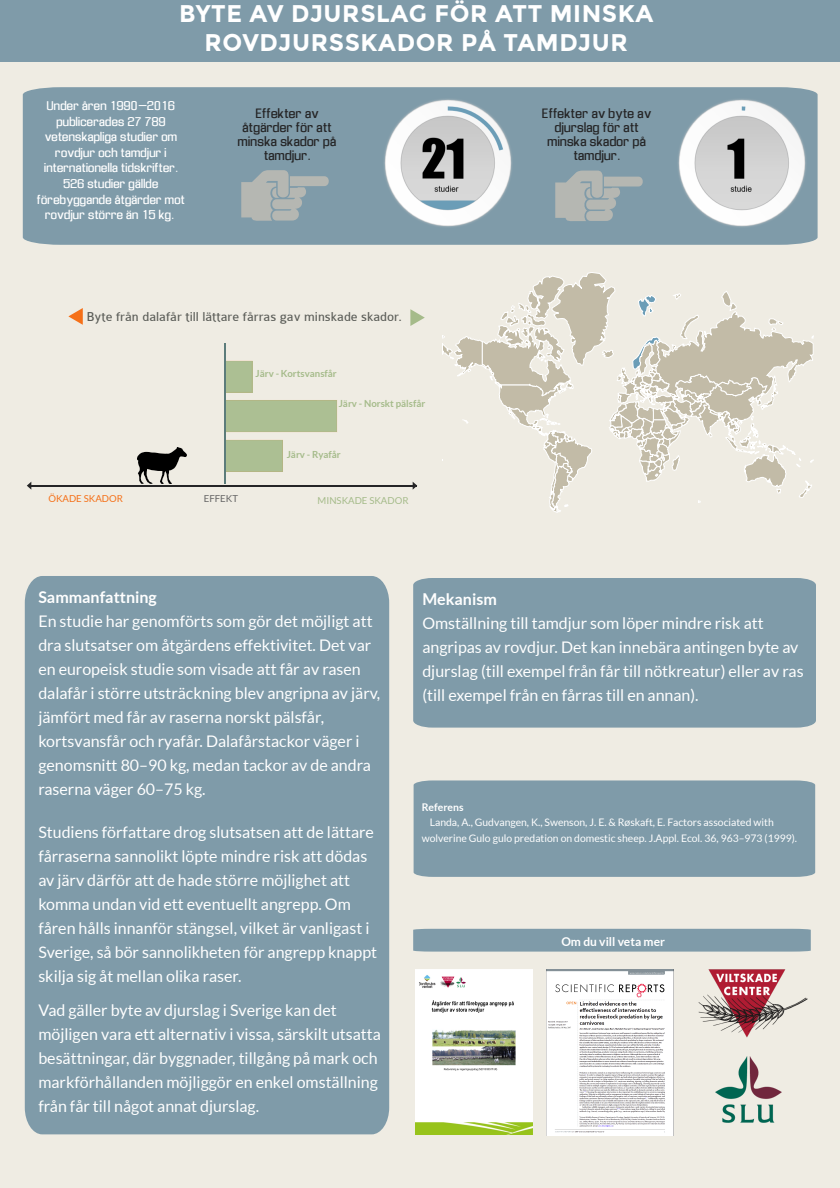
<style>
.page{position:relative;width:840px;height:1188px;background:#efece3}
.page>*{position:absolute;margin:0;border:0;box-sizing:border-box;transform-origin:0 0}
.t1{font:700 24px/28.8px "Montserrat";letter-spacing:.025em;color:#fff;text-align:center}
.t2{font:16px/24px "Lato";color:#fff}
.t3{font:700 16px "Lato";color:#fff}
.t4{font:13.6px "Colaborate";color:#5b5d58}
.t5{font:12.8px/14px "Enigmatic";color:#252526;text-align:center}
.t6{font:12px/15.6px "Enigmatic";color:#fff;text-align:center}
.t7{font:700 12px "Lato";color:#fff}
.t8{font:10.4px/15.6px "Lato";color:#fff}
.t9{font:700 10.4px "Lato";color:#fff}
.t10{font:700 9.6px "Lato";color:#a5bb8a}
.t11{font:9.6px "Lato";color:#a5bb8a}
.t12{font:9.6px "Lato";color:#f57018}
.t13{font:9.6px "Lato";color:#666}
</style>
<div class="page">
<div style="left:23px;top:87px;width:795px;height:158px;background:#7f9ba9"></div>
<div style="left:413px;top:929px;width:398px;height:23px;background:#7f9ba9"></div>
<div style="left:414px;top:780px;width:401px;height:97px;background:#7f9ba9"></div>
<div style="left:413px;top:578px;width:403px;height:150px;background:#7f9ba9"></div>
<div style="left:25px;top:576px;width:364px;height:558px;background:#7f9ba9"></div>
<div style="left:0;top:0;width:839px;height:61px;background:#7f9ba9"></div>
<img style="left:382px;top:96px;width:133px;height:133px">
<svg style="left:442px;top:272px;width:371px;height:240px"></svg>
<svg style="left:241px;top:170px;width:89px;height:51px;background:#9fabae"></svg>
<svg style="left:555px;top:171px;width:89px;height:50px;background:#a0acae"></svg>
<img style="left:676px;top:96px;width:133px;height:134px">
<div style="left:225px;top:361px;width:27px;height:31px;background:#acbf93"></div>
<div style="left:225px;top:400px;width:112px;height:32px;background:#acbf93"></div>
<div style="left:225px;top:440px;width:58px;height:32px;background:#acbf93"></div>
<img style="left:546px;top:969px;width:128px;height:167px">
<img style="left:416px;top:969px;width:117px;height:165px">
<img style="left:715px;top:1037px;width:67px;height:86px">
<svg style="left:27px;top:482px;width:390px;height:8px"></svg>
<hr style="left:224px;top:440px;width:1px;height:44px;background:#5c7c7b">
<hr style="left:224px;top:395px;width:1px;height:45px;background:#5c7c7b">
<hr style="left:224px;top:351px;width:1px;height:44px;background:#5c7c7b">
<svg style="left:68px;top:308px;width:15px;height:17px"></svg>
<svg style="left:410px;top:309px;width:15px;height:17px"></svg>
<img style="left:137px;top:447px;width:50px;height:37px">
<img style="left:698px;top:970px;width:110px;height:67px">
<h1 class="t1" style="left:179px;top:-1px;width:476px">BYTE AV DJURSLAG FÖR ATT MINSKA<br>ROVDJURSSKADOR PÅ TAMDJUR</h1>
<p class="t6" style="left:37px;top:98px;width:150px">Under åren 1990–2016 publicerades 27 789 vetenskapliga studier om rovdjur och tamdjur i internationella tidskrifter.<br>526 studier gällde förebyggande åtgärder mot rovdjur större än 15 kg.</p>
<p class="t5" style="left:238px;top:106px;width:100px">Effekter av åtgärder för att minska skador på tamdjur.</p>
<p class="t5" style="left:543px;top:107px;width:111px">Effekter av byte av djurslag för att minska skador på tamdjur.</p>
<p class="t4" style="left:86px;top:309px;width:317px">Byte från dalafår till lättare fårras gav minskade skador.</p>
<p class="t10" style="left:256px;top:368px;width:83px">Järv - Kortsvansfår</p>
<p class="t10" style="left:339px;top:398px;width:88px">Järv - Norskt pälsfår</p>
<p class="t12" style="left:48px;top:493px;width:76px">ÖKADE SKADOR</p>
<p class="t10" style="left:287px;top:449px;width:56px">Järv - Ryafår</p>
<p class="t13" style="left:204px;top:493px;width:36px">EFFEKT</p>
<p class="t11" style="left:318px;top:496px;width:92px">MINSKADE SKADOR</p>
<p class="t3" style="left:38px;top:588px;width:120px">Sammanfattning</p>
<p class="t2" style="left:38px;top:609px;width:343px">En studie har genomförts som gör det möjligt att dra slutsatser om åtgärdens effektivitet. Det var en europeisk studie som visade att får av rasen dalafår i större utsträckning blev angripna av järv, jämfört med får av raserna norskt pälsfår, kortsvansfår och ryafår. Dalafårstackor väger i genomsnitt 80–90 kg, medan tackor av de andra raserna väger 60–75 kg.</p>
<p class="t2" style="left:38px;top:821px;width:340px">Studiens författare drog slutsatsen att de lättare fårraserna sannolikt löpte mindre risk att dödas av järv därför att de hade större möjlighet att komma undan vid ett eventuellt angrepp. Om fåren hålls innanför stängsel, vilket är vanligast i Sverige, så bör sannolikheten för angrepp knappt skilja sig åt mellan olika raser.</p>
<p class="t2" style="left:38px;top:998px;width:344px">Vad gäller byte av djurslag i Sverige kan det möjligen vara ett alternativ i vissa, särskilt utsatta besättningar, där byggnader, tillgång på mark och markförhållanden möjliggör en enkel omställning från får till något annat djurslag.</p>
<p class="t3" style="left:422px;top:590px;width:76px">Mekanism</p>
<p class="t2" style="left:422px;top:611px;width:383px">Omställning till tamdjur som löper mindre risk att angripas av rovdjur. Det kan innebära antingen byte av djurslag (till exempel från får till nötkreatur) eller av ras (till exempel från en fårras till en annan).</p>
<p class="t9" style="left:422px;top:801px;width:43px">Referens</p>
<p class="t8" style="left:422px;top:815px;width:377px;text-indent:8px">Landa, A., Gudvangen, K., Swenson, J. E. &amp; Røskaft, E. Factors associated with wolverine Gulo gulo predation on domestic sheep. J.Appl. Ecol. 36, 963–973 (1999).</p>
<p class="t7" style="left:561px;top:935px;width:105px">Om du vill veta mer</p>
</div>
